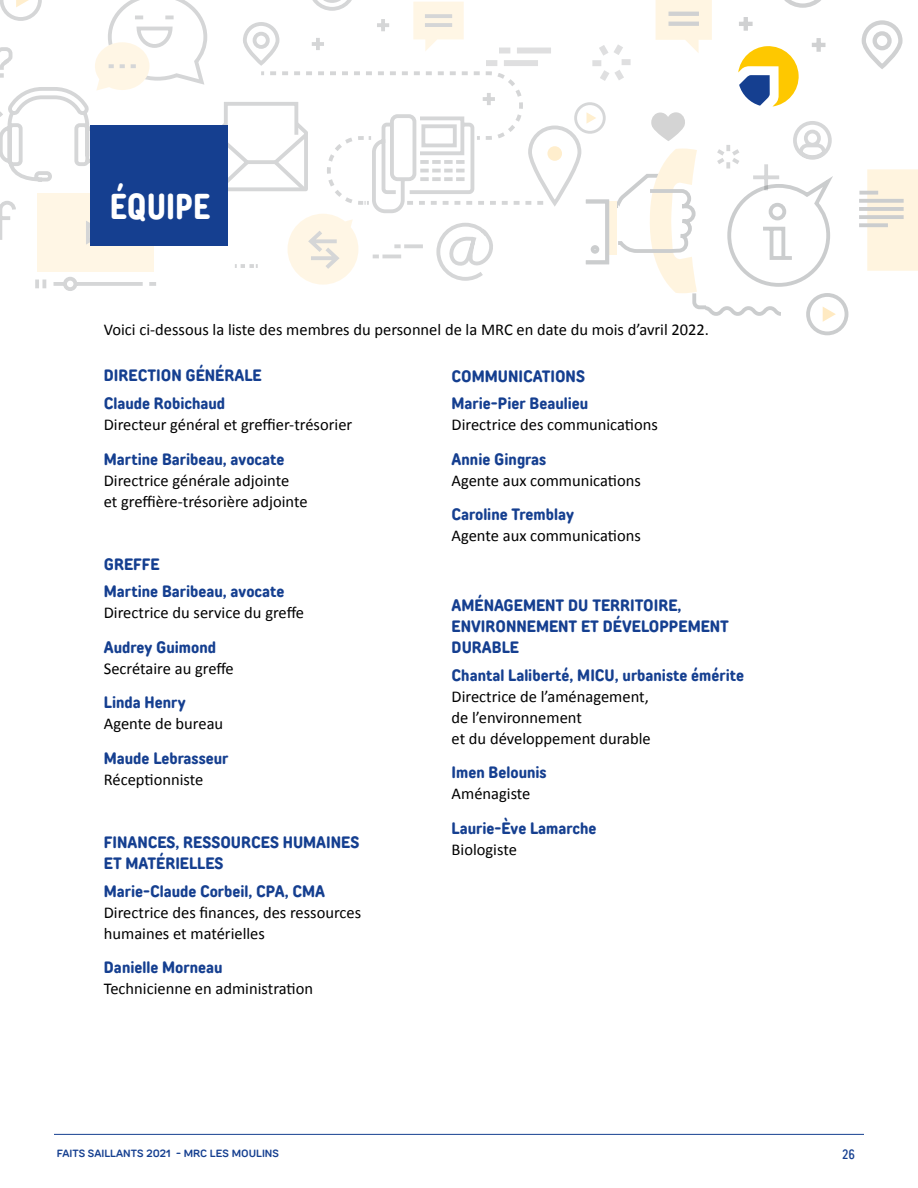
<style>
.page{position:relative;width:918px;height:1188px;background:#fff}
.page>*{position:absolute;margin:0;border:0;box-sizing:border-box;transform-origin:0 0}
.t1{font:700 36px "TT Rounds Neue Comp";color:#fff}
.t2{font:16.5px/21px "Calibri";color:#000}
.t3{font:700 condensed 16.5px/27.8px "TT Rounds Neue";color:#153f90}
.t4{font:500 13.5px "TT Rounds Neue Comp";color:#153f90}
.t5{font:600 10.5px "TT Rounds Neue";color:#153f90}
</style>
<div class="page">
<hr style="left:54px;top:1134px;width:810px;height:1px;background:#153f90">
<div style="left:806px;top:293px;width:42px;height:42px;border:4px solid #292e33;border-radius:50%"></div>
<svg style="left:0;top:0;width:918px;height:322px"></svg>
<h1 class="t1" style="left:110px;top:183px;width:102px">ÉQUIPE</h1>
<p class="t2" style="left:104px;top:319px;width:607px">Voici ci-dessous la liste des membres du personnel de la MRC en date du mois d’avril 2022.</p>
<p class="t3" style="left:104px;top:362px;width:159px">DIRECTION GÉNÉRALE<br>Claude Robichaud</p>
<p class="t2" style="left:104px;top:414px;width:250px">Directeur général et greffier-trésorier</p>
<p class="t3" style="left:104px;top:445px;width:182px">Martine Baribeau, avocate</p>
<p class="t2" style="left:104px;top:470px;width:205px">Directrice générale adjointe<br>et greffière-trésorière adjointe</p>
<p class="t3" style="left:104px;top:550px;width:182px">GREFFE<br>Martine Baribeau, avocate</p>
<p class="t2" style="left:104px;top:603px;width:202px">Directrice du service du greffe</p>
<p class="t3" style="left:104px;top:633px;width:114px">Audrey Guimond</p>
<p class="t2" style="left:104px;top:658px;width:132px">Secrétaire au greffe</p>
<p class="t3" style="left:104px;top:689px;width:83px">Linda Henry</p>
<p class="t2" style="left:104px;top:714px;width:121px">Agente de bureau</p>
<p class="t3" style="left:104px;top:744px;width:126px">Maude Lebrasseur</p>
<p class="t2" style="left:104px;top:769px;width:101px">Réceptionniste</p>
<p class="t3" style="left:104px;top:832px;width:257px;line-height:21px">FINANCES, RESSOURCES HUMAINES<br>ET MATÉRIELLES</p>
<p class="t3" style="left:104px;top:877px;width:223px">Marie-Claude Corbeil, CPA, CMA</p>
<p class="t2" style="left:104px;top:902px;width:259px">Directrice des finances, des ressources humaines et matérielles</p>
<p class="t3" style="left:104px;top:954px;width:120px">Danielle Morneau</p>
<p class="t2" style="left:104px;top:978px;width:211px">Technicienne en administration</p>
<p class="t3" style="left:452px;top:362px;width:138px">COMMUNICATIONS<br>Marie-Pier Beaulieu</p>
<p class="t2" style="left:452px;top:414px;width:208px">Directrice des communications</p>
<p class="t3" style="left:452px;top:445px;width:96px">Annie Gingras</p>
<p class="t2" style="left:452px;top:470px;width:191px">Agente aux communications</p>
<p class="t3" style="left:452px;top:501px;width:124px">Caroline Tremblay</p>
<p class="t2" style="left:452px;top:525px;width:191px">Agente aux communications</p>
<p class="t3" style="left:452px;top:595px;width:279px;line-height:21px">AMÉNAGEMENT DU TERRITOIRE,<br>ENVIRONNEMENT ET DÉVELOPPEMENT<br>DURABLE</p>
<p class="t3" style="left:452px;top:661px;width:294px">Chantal Laliberté, MICU, urbaniste émérite</p>
<p class="t2" style="left:452px;top:686px;width:201px">Directrice de l’aménagement, de l’environnement<br>et du développement durable</p>
<p class="t3" style="left:452px;top:759px;width:97px">Imen Belounis</p>
<p class="t2" style="left:452px;top:783px;width:80px">Aménagiste</p>
<p class="t3" style="left:452px;top:814px;width:146px">Laurie-Ève Lamarche</p>
<p class="t2" style="left:452px;top:839px;width:67px">Biologiste</p>
<p class="t5" style="left:57px;top:1146px;width:224px">FAITS SAILLANTS 2021 - MRC LES MOULINS</p>
<p class="t4" style="left:843px;top:1146px;width:14px">26</p>
</div>
